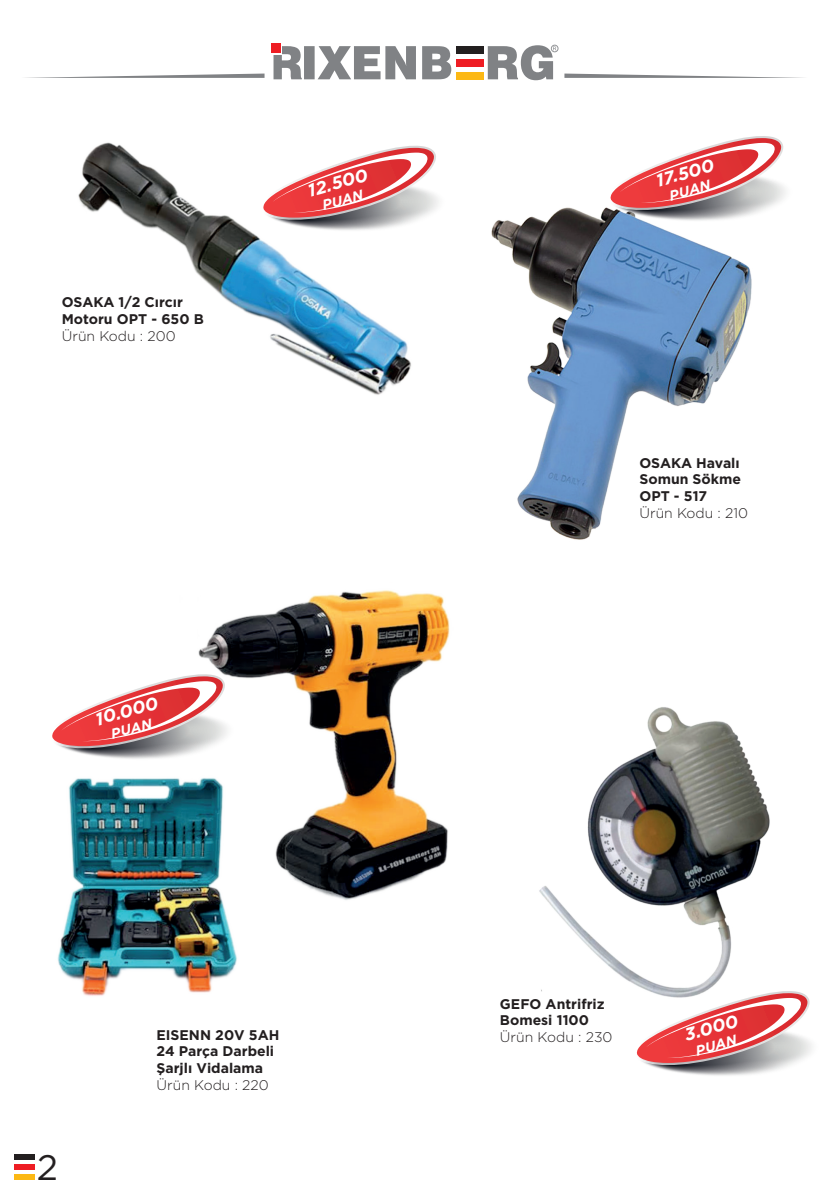
<style>
.page{position:relative;width:829px;height:1191px;background:#fff}
.page>*{position:absolute;margin:0;border:0;box-sizing:border-box;transform-origin:0 0}
.t1{font:35.52px "Gotham";color:#231f20}
.t2{font:italic 700 17.85px "Gotham";color:#fff}
.t3{font:italic 700 14.17px "Gotham";color:#fff}
.t4{font:700 14px/16.8px "Gotham";color:#231f20}
.t5{font:300 14px "Gotham";color:#231f20}
</style>
<div class="page">
<img style="left:57px;top:142px;width:713px;height:854px">
<div style="left:551px;top:45px;width:7px;height:7px;border:1px solid #939598;border-radius:50%"></div>
<svg style="left:273px;top:45px;width:283px;height:35px"></svg>
<div style="left:272px;top:44px;width:10px;height:10px;background:#fff"></div>
<div style="left:271px;top:43px;width:10px;height:10px;background:#ee1d23"></div>
<div style="left:15px;top:1154px;width:20px;height:6px;background:#231f20"></div>
<div style="left:15px;top:1164px;width:20px;height:5px;background:#ee1d23"></div>
<div style="left:15px;top:1173px;width:20px;height:6px;background:#fcb814"></div>
<svg style="left:25px;top:74px;width:239px;height:4px"></svg>
<svg style="left:564px;top:74px;width:239px;height:4px"></svg>
<svg style="left:261px;top:146px;width:185px;height:86px"></svg>
<svg style="left:608px;top:136px;width:178px;height:86px"></svg>
<svg style="left:52px;top:674px;width:183px;height:86px"></svg>
<svg style="left:634px;top:991px;width:178px;height:85px"></svg>
<p class="t4" style="left:62px;top:294px;width:144px">OSAKA 1/2 Cırcır<br>Motoru OPT - 650 B</p>
<p class="t5" style="left:62px;top:327px;width:115px">Ürün Kodu : 200</p>
<p class="t2" style="left:305px;top:179px;width:63px;rotate:-15deg">12.500</p>
<p class="t3" style="left:320px;top:196px;width:43px;rotate:-15deg">PUAN</p>
<p class="t2" style="left:93px;top:708px;width:66px;rotate:-15deg">10.000</p>
<p class="t3" style="left:109px;top:725px;width:43px;rotate:-15deg">PUAN</p>
<h1 class="t1" style="left:37px;top:1144px;width:23px">2</h1>
<p class="t4" style="left:156px;top:1026px;width:124px">EISENN 20V 5AH<br>24 Parça Darbeli<br>Şarjlı Vidalama</p>
<p class="t5" style="left:156px;top:1076px;width:114px">Ürün Kodu : 220</p>
<p class="t2" style="left:653px;top:169px;width:61px;rotate:-15deg">17.500</p>
<p class="t3" style="left:667px;top:186px;width:43px;rotate:-15deg">PUAN</p>
<p class="t4" style="left:639px;top:454px;width:103px;text-align:justify">OSAKA Havalı Somun Sökme OPT - 517</p>
<p class="t5" style="left:639px;top:504px;width:110px">Ürün Kodu : 210</p>
<p class="t4" style="left:500px;top:995px;width:106px">GEFO Antrifriz<br>Bomesi 1100</p>
<p class="t5" style="left:500px;top:1028px;width:114px">Ürün Kodu : 230</p>
<p class="t2" style="left:682px;top:1023px;width:56px;rotate:-15deg">3.000</p>
<p class="t3" style="left:693px;top:1041px;width:43px;rotate:-15deg">PUAN</p>
</div>
